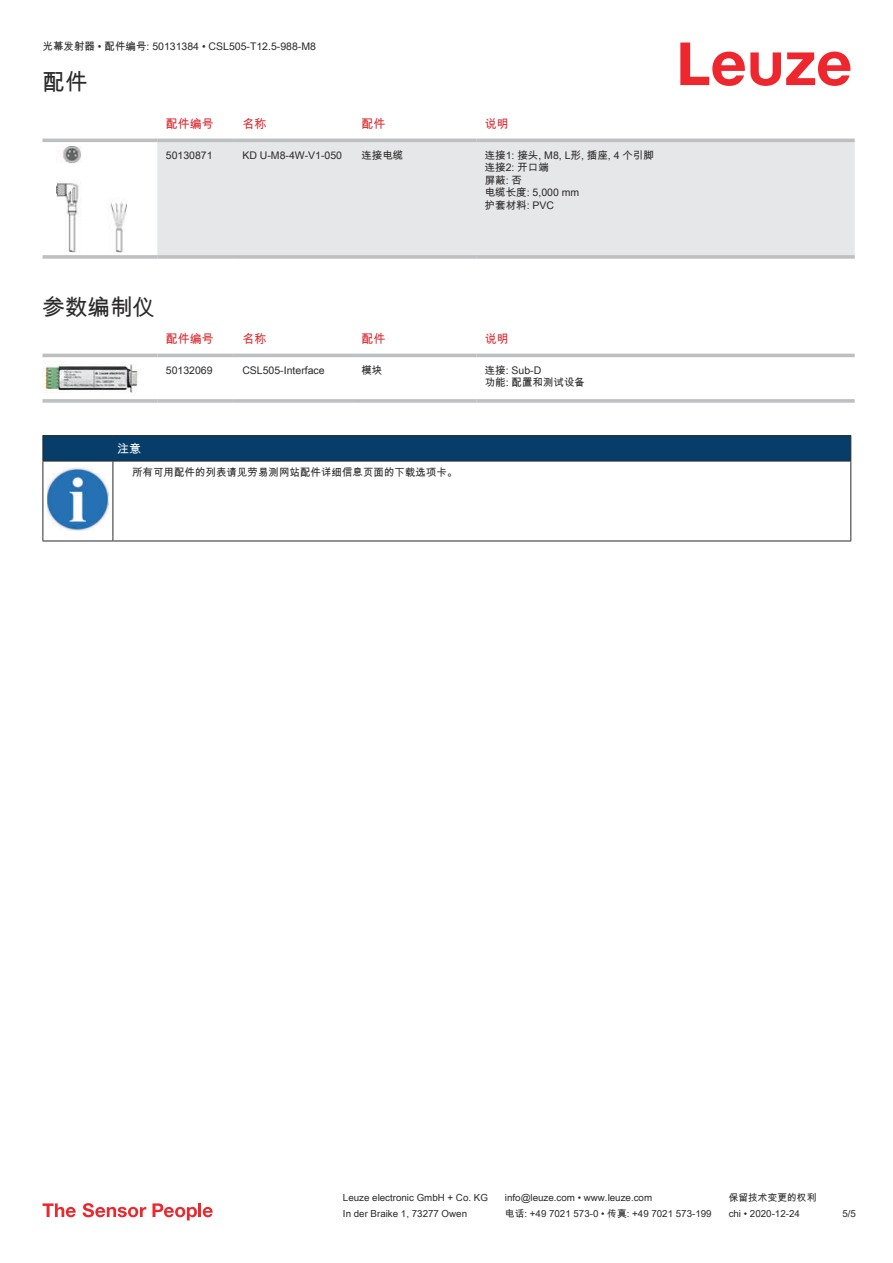
<style>
.page{position:relative;width:893px;height:1263px;background:#fff}
.page>*{position:absolute;margin:0;border:0;box-sizing:border-box;transform-origin:0 0}
.t1{font:22.5px "Arial Unicode MS";color:#2b292a}
.t2{font:12px "Arial Unicode MS";color:#db2a30}
.t3{font:12px "Arial Unicode MS";color:#fff}
.t4{font:10.5px/12.6px "Arial Unicode MS";color:#2b292a}
.t5{font:9.75px "Arial Unicode MS";color:#2b292a}
</style>
<div class="page">
<svg style="left:680px;top:43px;width:170px;height:43px"></svg>
<svg style="left:43px;top:138px;width:812px;height:72px"></svg>
<div style="left:157px;top:142px;width:698px;height:113px;background:#e6e7e9"></div>
<hr style="left:43px;top:139px;width:114px;height:3px;background:#bdbfc1">
<hr style="left:157px;top:139px;width:77px;height:3px;background:#bdbfc1">
<hr style="left:234px;top:139px;width:119px;height:3px;background:#bdbfc1">
<hr style="left:353px;top:139px;width:123px;height:3px;background:#bdbfc1">
<hr style="left:476px;top:139px;width:379px;height:3px;background:#bdbfc1">
<svg style="left:43px;top:255px;width:114px;height:4px"></svg>
<hr style="left:157px;top:255px;width:77px;height:4px;background:#bdbfc1">
<svg style="left:234px;top:255px;width:119px;height:4px"></svg>
<svg style="left:353px;top:255px;width:123px;height:4px"></svg>
<hr style="left:476px;top:255px;width:379px;height:4px;background:#bdbfc1">
<img style="left:56px;top:146px;width:70px;height:107px">
<svg style="left:43px;top:353px;width:812px;height:5px;fill:#efeff0"></svg>
<hr style="left:43px;top:354px;width:114px;height:3px;background:#bdbfc1">
<hr style="left:157px;top:354px;width:77px;height:3px;background:#bdbfc1">
<hr style="left:234px;top:354px;width:119px;height:3px;background:#bdbfc1">
<hr style="left:353px;top:354px;width:123px;height:3px;background:#bdbfc1">
<hr style="left:476px;top:354px;width:379px;height:3px;background:#bdbfc1">
<svg style="left:43px;top:399px;width:114px;height:4px"></svg>
<hr style="left:157px;top:399px;width:77px;height:4px;background:#c5c7c9">
<svg style="left:234px;top:399px;width:119px;height:4px"></svg>
<svg style="left:353px;top:399px;width:123px;height:4px"></svg>
<hr style="left:476px;top:399px;width:379px;height:4px;background:#c5c7c9">
<img style="left:43px;top:361px;width:95px;height:32px">
<svg style="left:44px;top:462px;width:806px;height:79px"></svg>
<hr style="left:43px;top:435px;width:70px;height:1px;background:#2b292a">
<hr style="left:43px;top:461px;width:70px;height:1px;background:#2b292a">
<hr style="left:113px;top:435px;width:738px;height:1px;background:#2b292a">
<div style="left:43px;top:436px;width:808px;height:25px;background:#063d69"></div>
<hr style="left:113px;top:461px;width:738px;height:1px;background:#2b292a">
<hr style="left:43px;top:461px;width:1px;height:75px;background:#2b292a">
<hr style="left:113px;top:461px;width:1px;height:75px;background:#2b292a">
<hr style="left:850px;top:461px;width:1px;height:75px;background:#2b292a">
<hr style="left:43px;top:541px;width:70px;height:1px;background:#2b292a">
<hr style="left:113px;top:541px;width:738px;height:1px;background:#2b292a">
<img style="left:47px;top:467px;width:61px;height:63px">
<div style="left:115px;top:462px;width:734px;height:20px;background:#fff"></div>
<svg style="left:43px;top:1203px;width:33px;height:14px"></svg>
<svg style="left:83px;top:1203px;width:63px;height:14px"></svg>
<svg style="left:153px;top:1203px;width:44px;height:17px"></svg>
<hr style="left:198px;top:1203px;width:3px;height:14px;background:#ed272d">
<svg style="left:203px;top:1207px;width:10px;height:10px"></svg>
<p class="t4" style="left:43px;top:40px;width:275px">光幕发射器 • 配件编号: 50131384 • CSL505-T12.5-988-M8</p>
<h1 class="t1" style="left:43px;top:66px;width:46px">配件</h1>
<p class="t2" style="left:166px;top:115px;width:49px">配件编号</p>
<p class="t2" style="left:242px;top:115px;width:25px">名称</p>
<p class="t2" style="left:361px;top:115px;width:25px">配件</p>
<p class="t2" style="left:485px;top:115px;width:25px">说明</p>
<p class="t4" style="left:166px;top:148px;width:48px">50130871</p>
<p class="t4" style="left:242px;top:148px;width:101px">KD U-M8-4W-V1-050</p>
<p class="t4" style="left:361px;top:148px;width:43px">连接电缆</p>
<p class="t4" style="left:485px;top:148px;width:171px">连接1: 接头, M8, L形, 插座, 4 个引脚连接2: 开口端<br>屏蔽: 否<br>电缆长度: 5,000 mm<br>护套材料: PVC</p>
<h1 class="t1" style="left:43px;top:291px;width:114px">参数编制仪</h1>
<p class="t2" style="left:166px;top:330px;width:49px">配件编号</p>
<p class="t2" style="left:242px;top:330px;width:25px">名称</p>
<p class="t2" style="left:361px;top:330px;width:25px">配件</p>
<p class="t2" style="left:485px;top:330px;width:25px">说明</p>
<p class="t4" style="left:166px;top:363px;width:48px">50132069</p>
<p class="t4" style="left:242px;top:363px;width:84px">CSL505-Interface</p>
<p class="t4" style="left:361px;top:363px;width:22px">模块</p>
<p class="t4" style="left:485px;top:363px;width:102px">连接: Sub-D<br>功能: 配置和测试设备</p>
<p class="t3" style="left:117px;top:440px;width:25px">注意</p>
<p class="t4" style="left:132px;top:466px;width:327px">所有可用配件的列表请见劳易测网站配件详细信息页面的下载选项卡。</p>
<p class="t5" style="left:343px;top:1191px;width:146px">Leuze electronic GmbH + Co. KG</p>
<p class="t5" style="left:505px;top:1191px;width:149px">info@leuze.com • www.leuze.com</p>
<p class="t5" style="left:729px;top:1191px;width:89px">保留技术变更的权利</p>
<p class="t5" style="left:343px;top:1206px;width:126px">In der Braike 1, 73277 Owen</p>
<p class="t5" style="left:505px;top:1206px;width:208px">电话: +49 7021 573-0 • 传真: +49 7021 573-199</p>
<p class="t5" style="left:729px;top:1206px;width:73px">chi • 2020-12-24</p>
<p class="t5" style="left:842px;top:1206px;width:15px">5 /5</p>
</div>
